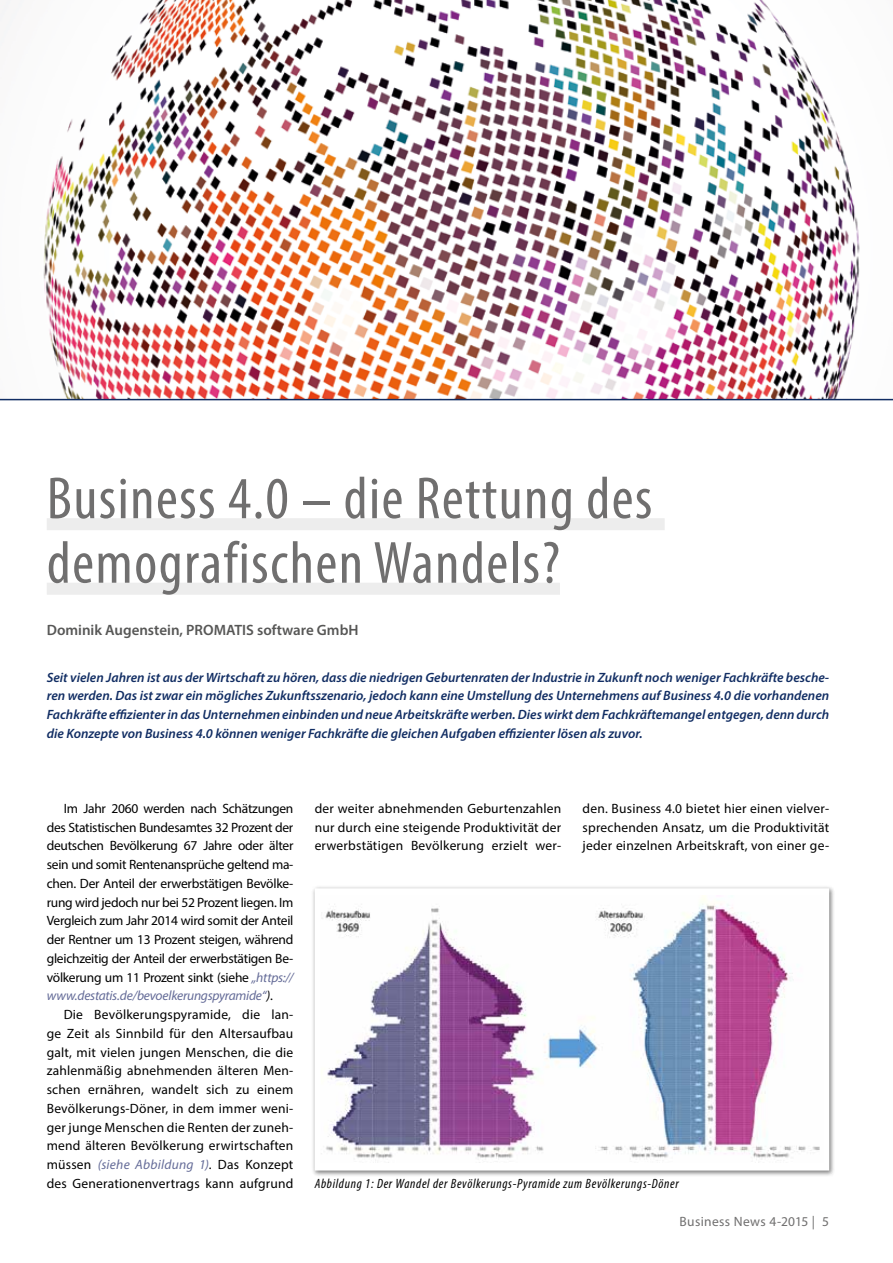
<style>
.page{position:relative;width:893px;height:1263px;background:#fff}
.page>*{position:absolute;margin:0;border:0;box-sizing:border-box;transform-origin:0 0}
.t1{font:condensed 60px/64.5px "Myriad Pro";letter-spacing:.025em;color:#706f6f}
.t2{font:600 15px "Myriad Pro";color:#575756}
.t3{font:13.5px/18.8px "Myriad Pro";letter-spacing:.015em;color:#000;text-align:justify}
.t4{font:italic 600 13.5px/18.8px "Myriad Pro";color:#112d63;text-align:justify}
.t5{font:italic condensed 13.5px "Myriad Pro";letter-spacing:.05em;color:#000}
.t6{font:13.5px "Myriad Pro";letter-spacing:.025em;color:#706f6f}
.s1{font-style:italic;color:#656c98}
.s2{font-style:italic}
</style>
<div class="page">
<img style="left:0;top:0;width:893px;height:399px">
<hr style="left:0;top:399px;width:893px;height:1px;background:#112d63">
<div style="left:47px;top:518px;width:618px;height:12px;background:#ededed"></div>
<div style="left:47px;top:583px;width:513px;height:12px;background:#ededed"></div>
<div style="left:311px;top:885px;width:524px;height:292px;background:#000;opacity:.5"></div>
<svg style="left:312px;top:885px;width:520px;height:288px"></svg>
<h1 class="t1" style="left:47px;top:465px;width:607px">Business 4.0 – die Rettung des demografischen Wandels?</h1>
<p class="t2" style="left:47px;top:621px;width:313px">Dominik Augenstein, PROMATIS software GmbH</p>
<p class="t4" style="left:47px;top:667px;width:784px">Seit vielen Jahren ist aus der Wirtschaft zu hören, dass die niedrigen Geburtenraten der Industrie in Zukunft noch weniger Fachkräfte besche&shy;ren werden. Das ist zwar ein mögliches Zukunftsszenario, jedoch kann eine Umstellung des Unternehmens auf Business 4.0 die vorhandenen Fachkräfte effizienter in das Unternehmen einbinden und neue Arbeitskräfte werben. Dies wirkt dem Fachkräftemangel entgegen, denn durch die Konzepte von Business 4.0 können weniger Fachkräfte die gleichen Aufgaben effizienter lösen als zuvor.</p>
<p class="t3" style="left:47px;top:799px;width:248px;text-indent:17px">Im Jahr 2060 werden nach Schätzungen des Statistischen Bundesamtes 32 Prozent der deutschen Bevölkerung 67 Jahre oder älter sein und somit Rentenansprüche geltend ma&shy;chen. Der Anteil der erwerbstätigen Bevölke&shy;rung wird jedoch nur bei 52 Prozent liegen. Im Vergleich zum Jahr 2014 wird somit der Anteil der Rentner um 13 Prozent steigen, während gleichzeitig der Anteil der erwerbstätigen Be&shy;völkerung um 11 Prozent sinkt (siehe <span class="s1">„https:// www.destatis.de/bevoelkerungspyramide“</span><span class="s2">)</span>.</p>
<p class="t3" style="left:47px;top:1005px;width:248px;text-indent:17px">Die Bevölkerungspyramide, die lan&shy;ge Zeit als Sinnbild für den Altersaufbau galt, mit vielen jungen Menschen, die die zahlenmäßig abnehmenden älteren Men&shy;schen ernähren, wandelt sich zu einem Bevölkerungs-Döner, in dem immer weni&shy;ger junge Menschen die Renten der zuneh&shy;mend älteren Bevölkerung erwirtschaften müssen <span class="s1">(siehe Abbildung 1)</span>. Das Konzept des Generationenvertrags kann aufgrund</p>
<p class="t3" style="left:315px;top:799px;width:248px">der weiter abnehmenden Geburtenzahlen nur durch eine steigende Produktivität der erwerbstätigen Bevölkerung erzielt wer-</p>
<p class="t3" style="left:583px;top:799px;width:248px">den. Business 4.0 bietet hier einen vielver&shy;sprechenden Ansatz, um die Produktivität jeder einzelnen Arbeitskraft, von einer ge-</p>
<p class="t5" style="left:315px;top:1175px;width:366px">Abbildung 1: Der Wandel der Bevölkerungs-Pyramide zum Bevölkerungs-Döner</p>
<p class="t6" style="left:679px;top:1213px;width:151px">Business News 4-2015 | 5</p>
</div>
